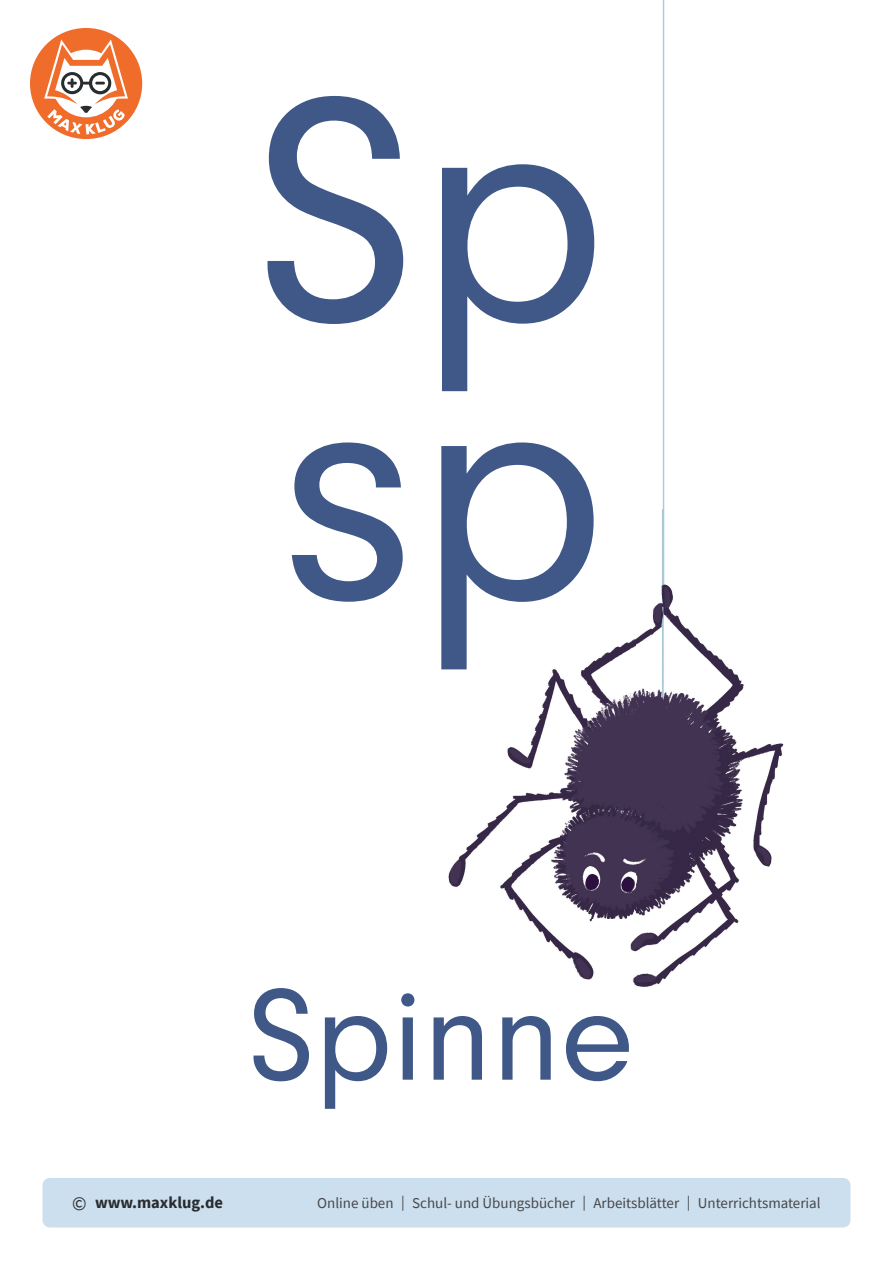
<style>
.page{position:relative;width:893px;height:1263px;background:#fff}
.page>*{position:absolute;margin:0;border:0;box-sizing:border-box;transform-origin:0 0}
.t1{font:330px/278.2px "Mk Druckschrift N";color:#3f5887}
.t2{font:135px "Mk Druckschrift N";color:#3f5887}
.t3{font:700 16.5px "Source Sans Pro";color:#292c2f}
.t4{font:15px "Source Sans Pro";color:#47474a}
.s1{font-weight:400;font-size:19.5px}
</style>
<div class="page">
<div style="left:43px;top:1178px;width:807px;height:49px;background:#ccdfee;border-radius:7px"></div>
<svg style="left:30px;top:28px;width:113px;height:112px"></svg>
<img style="left:448px;top:510px;width:336px;height:477px">
<svg style="left:663px;top:0;width:1px;height:584px"></svg>
<h1 class="t1" style="left:255px;top:79px;width:353px">Sp sp</h1>
<h2 class="t2" style="left:248px;top:962px;width:387px">Spinne</h2>
<p class="t3" style="left:72px;top:1191px;width:152px"><span class="s1">©</span> www.maxklug.de</p>
<p class="t4" style="left:317px;top:1194px;width:505px">Online üben | Schul- und Übungsbücher | Arbeitsblätter | Unterrichtsmaterial</p>
</div>
